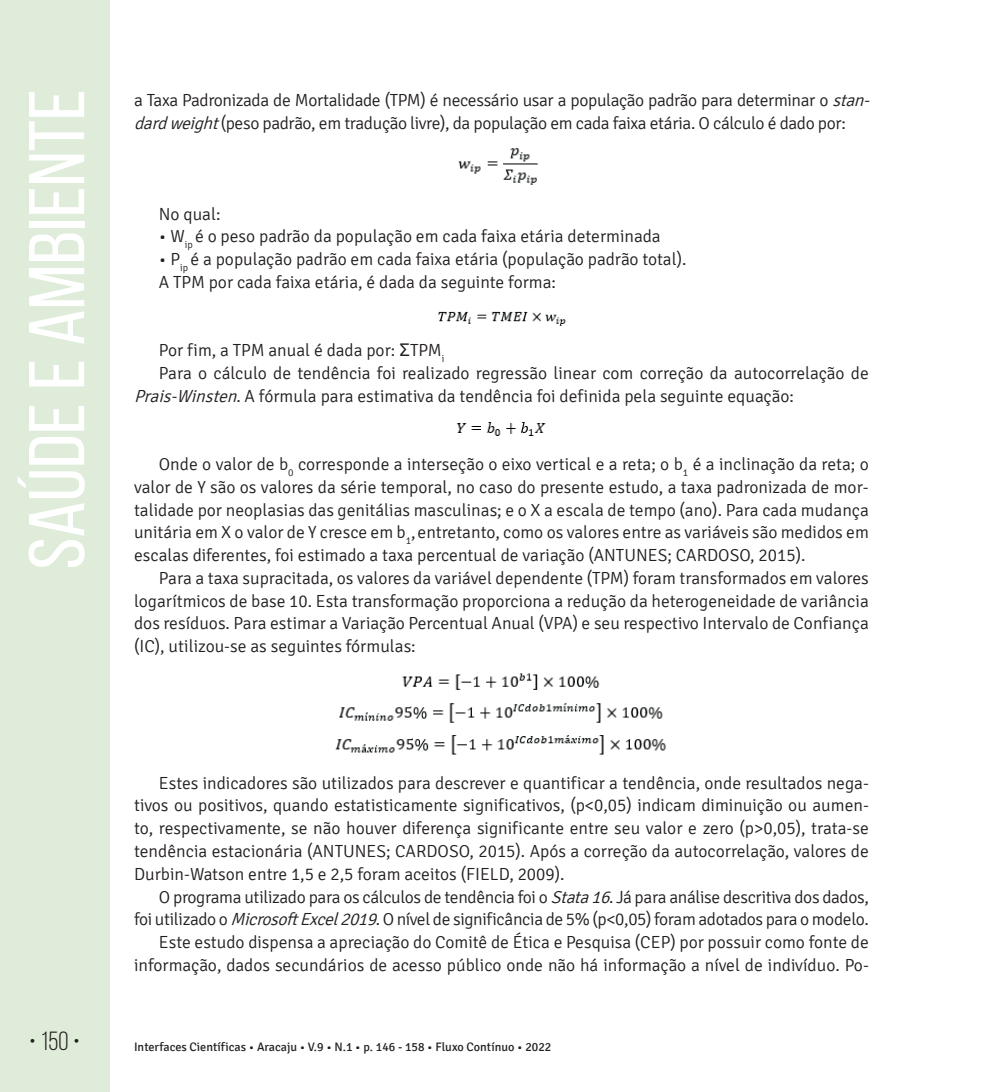
<style>
.page{position:relative;width:993px;height:1092px;background:#fff}
.page>*{position:absolute;margin:0;border:0;box-sizing:border-box;transform-origin:0 0}
.t1{font:78.75px "Bebas Neue";color:#fff;scale:1.09 1}
.t2{font:26.25px "Bebas Neue";color:#231f20}
.t3{font:300 17.5px/22.8px "Signika";color:#231f20;text-align:justify}
.t4{font:300 17.5px/22.8px "Signika";letter-spacing:-.02em;color:#231f20}
.t5{font:12.25px "Signika";color:#231f20}
.s1{font-style:italic}
.s2{font-family:"Arial";font-weight:400}
</style>
<div class="page">
<div style="left:0;top:0;width:109px;height:1091px;background:#deecd9"></div>
<img style="left:458px;top:148px;width:80px;height:37px">
<img style="left:438px;top:311px;width:128px;height:15px">
<img style="left:456px;top:422px;width:90px;height:14px">
<img style="left:335px;top:673px;width:331px;height:82px">
<h1 class="t1" style="left:14px;top:569px;width:442px;rotate:-90deg">Saúde e Ambiente</h1>
<p class="t4" style="left:134px;top:89px;width:741px">a Taxa Padronizada de Mortalidade (TPM) é necessário usar a população padrão para determinar o <span class="s1">stan&shy;dardweight</span>(peso padrão, em tradução livre), da população em cada faixa etária. O cálculo é dado por:</p>
<p class="t3" style="left:159px;top:203px;width:63px">No qual:</p>
<p class="t3" style="left:159px;top:225px;width:503px">• W<sub>ip</sub> é o peso padrão da população em cada faixa etária determinada</p>
<p class="t3" style="left:159px;top:248px;width:529px">• P<sub>ip</sub> é a população padrão em cada faixa etária (população padrão total).<br>A TPM por cada faixa etária, é dada da seguinte forma:</p>
<p class="t3" style="left:159px;top:339px;width:287px">Por fim, a TPM anual é dada por: <span class="s2">Σ</span>TPM<sub>i</sub></p>
<p class="t3" style="left:159px;top:362px;width:711px">Para o cálculo de tendência foi realizado regressão linear com correção da autocorrelação de</p>
<p class="t3" style="left:134px;top:385px;width:661px"><span class="s1">Prais-Winsten</span>. A fórmula para estimativa da tendência foi definida pela seguinte equação:</p>
<p class="t3" style="left:134px;top:453px;width:736px;text-indent:25px">Onde o valor de b<sub>0</sub> corresponde a interseção o eixo vertical e a reta; o b<sub>1</sub> é a inclinação da reta; o valor de Y são os valores da série temporal, no caso do presente estudo, a taxa padronizada de mor&shy;talidade por neoplasias das genitálias masculinas; e o X a escala de tempo (ano). Para cada mudança unitária em X o valor de Y cresce em b<sub>1</sub>,entretanto, como os valores entre as variáveis são medidos em escalas diferentes, foi estimado a taxa percentual de variação (ANTUNES; CARDOSO, 2015).</p>
<p class="t3" style="left:134px;top:567px;width:736px;text-indent:25px">Para a taxa supracitada, os valores da variável dependente (TPM) foram transformados em valores logarítmicos de base 10. Esta transformação proporciona a redução da heterogeneidade de variância dos resíduos. Para estimar a Variação Percentual Anual (VPA) e seu respectivo Intervalo de Confiança (IC), utilizou-se as seguintes fórmulas:</p>
<p class="t3" style="left:134px;top:771px;width:736px;text-indent:25px">Estes indicadores são utilizados para descrever e quantificar a tendência, onde resultados nega&shy;tivos ou positivos, quando estatisticamente significativos, (p&lt;0,05) indicam diminuição ou aumen&shy;to, respectivamente, se não houver diferença significante entre seu valor e zero (p&gt;0,05), trata-se tendência estacionária (ANTUNES; CARDOSO, 2015). Após a correção da autocorrelação, valores de Durbin-Watson entre 1,5 e 2,5 foram aceitos (FIELD, 2009).</p>
<p class="t3" style="left:134px;top:885px;width:736px;text-align:right">O programa utilizado para os cálculos de tendência foi o <span class="s1">Stata16</span>. Já para análise descritiva dos dados,<br>foi utilizado o <span class="s1">MicrosoftExcel2019</span>. O nível de significância de 5% (p&lt;0,05) foram adotados para o modelo.<br>Este estudo dispensa a apreciação do Comitê de Ética e Pesquisa (CEP) por possuir como fonte de informação, dados secundários de acesso público onde não há informação a nível de indivíduo. Po-</p>
<h2 class="t2" style="left:29px;top:1026px;width:52px">• 150 •</h2>
<p class="t5" style="left:134px;top:1040px;width:418px">Interfaces Científicas • Aracaju • V.9 • N.1 • p. 146 - 158 • Fluxo Contínuo • 2022</p>
</div>
